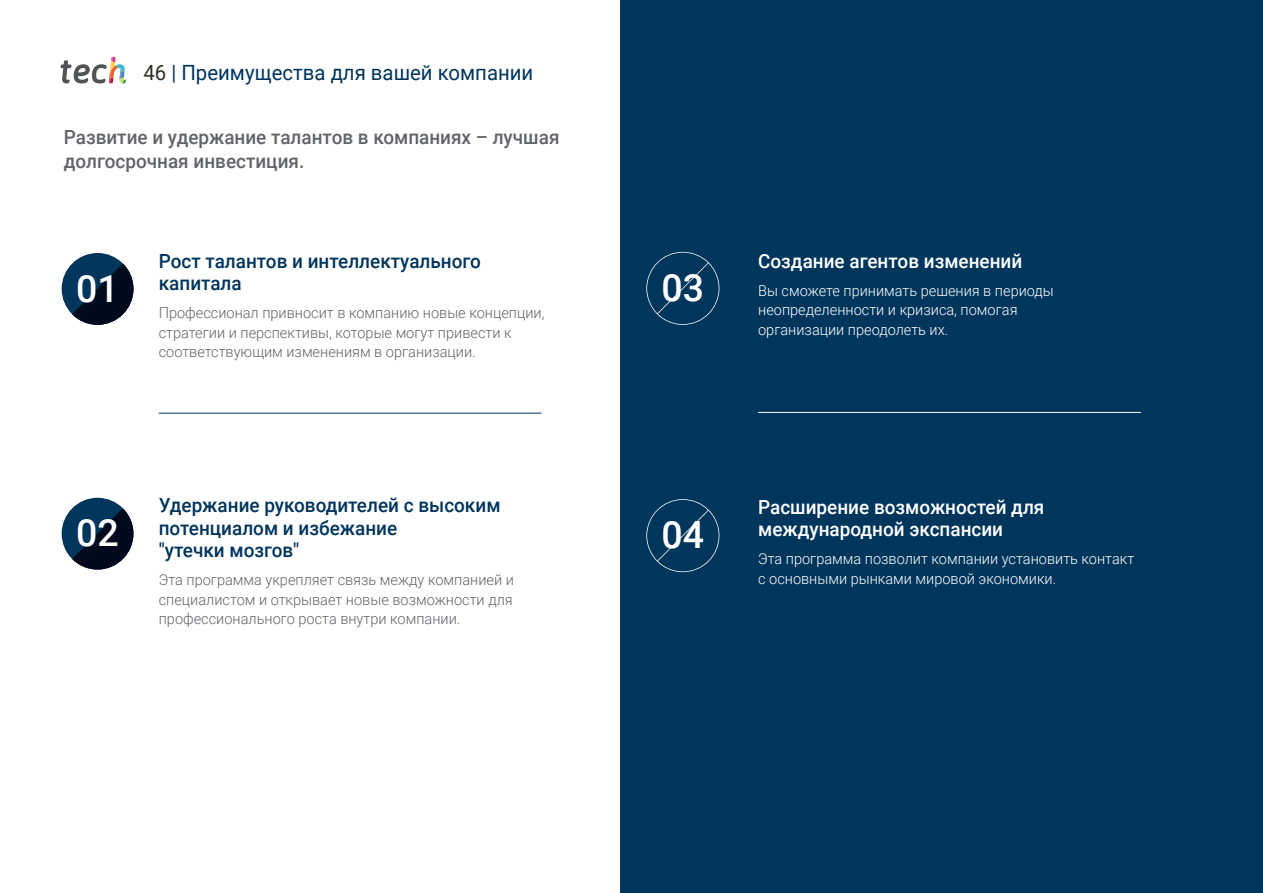
<style>
.page{position:relative;width:1263px;height:893px;background:#fff}
.page>*{position:absolute;margin:0;border:0;box-sizing:border-box;transform-origin:0 0}
.t1{font:500 37.5px "Roboto";color:#fff}
.t2{font:21px "Roboto";color:#00355e}
.t3{font:500 19.5px/22.5px "Roboto";color:#00355c}
.t4{font:500 19.5px/22.5px "Roboto";color:#fff}
.t5{font:500 19.5px/24px "Roboto";color:#61646a}
.t6{font:300 15px/19.5px "Roboto";color:#61646a;text-align:justify}
.t7{font:300 15px/19.5px "Roboto";color:#fff}
.s1{color:#312e20}
</style>
<div class="page">
<div style="left:621px;top:0;width:642px;height:893px;background:#00355c"></div>
<hr style="left:159px;top:413px;width:382px;height:1px;background:#00355c">
<hr style="left:758px;top:412px;width:383px;height:1px;background:#fff">
<svg style="left:646px;top:499px;width:73px;height:73px"></svg>
<svg style="left:646px;top:252px;width:73px;height:73px"></svg>
<svg style="left:61px;top:57px;width:65px;height:27px"></svg>
<div style="left:62px;top:253px;width:71px;height:72px;background:#00355c;border-radius:50%"></div>
<div style="left:62px;top:498px;width:71px;height:72px;background:#00355c;border-radius:50%"></div>
<svg style="left:72px;top:264px;width:61px;height:61px"></svg>
<svg style="left:72px;top:508px;width:61px;height:62px"></svg>
<h2 class="t2" style="left:144px;top:57px;width:391px"><span class="s1">46</span> | Преимущества для вашей компании</h2>
<h3 class="t5" style="left:64px;top:125px;width:497px">Развитие и удержание талантов в компаниях – лучшая долгосрочная инвестиция.</h3>
<h1 class="t1" style="left:76px;top:262px;width:44px">01</h1>
<h3 class="t3" style="left:159px;top:249px;width:324px">Рост талантов и интеллектуального капитала</h3>
<p class="t6" style="left:159px;top:302px;width:387px;text-align:left">Профессионал привносит в компанию новые концепции, стратегии и перспективы, которые могут привести к соответствующим изменениям в организации.</p>
<h1 class="t1" style="left:76px;top:507px;width:44px">02</h1>
<h3 class="t3" style="left:159px;top:493px;width:343px">Удержание руководителей с высоким потенциалом и избежание<br>"утечки мозгов"</h3>
<p class="t6" style="left:159px;top:570px;width:357px">Эта программа укрепляет связь между компанией и специалистом и открывает новые возможности для профессионального роста внутри компании.</p>
<h1 class="t1" style="left:662px;top:261px;width:44px">03</h1>
<h3 class="t4" style="left:758px;top:249px;width:266px">Создание агентов изменений</h3>
<p class="t7" style="left:758px;top:280px;width:297px">Вы сможете принимать решения в периоды неопределенности и кризиса, помогая организации преодолеть их.</p>
<h1 class="t1" style="left:662px;top:509px;width:44px">04</h1>
<h3 class="t4" style="left:758px;top:495px;width:288px">Расширение возможностей для международной экспансии</h3>
<p class="t7" style="left:758px;top:549px;width:378px">Эта программа позволит компании установить контакт с основными рынками мировой экономики.</p>
</div>
